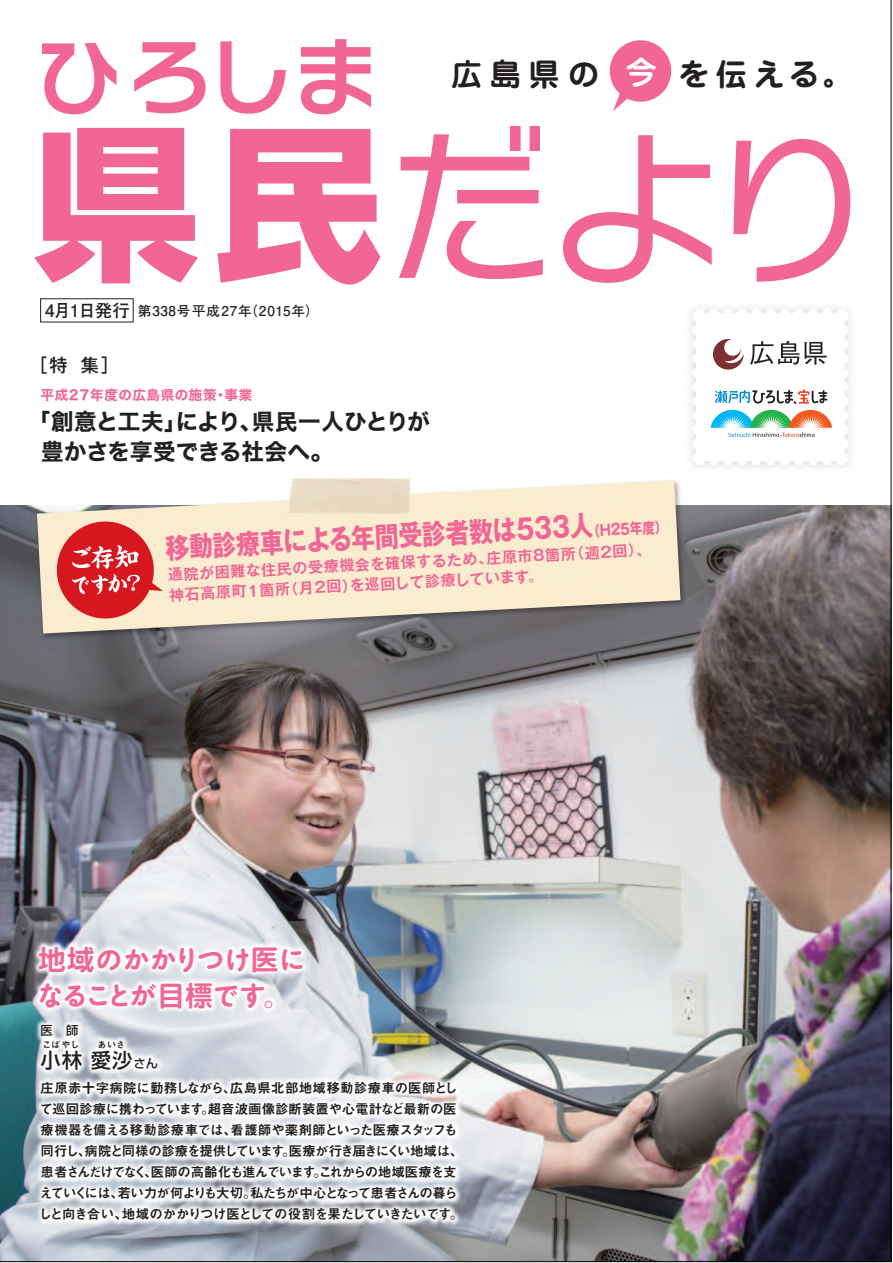
<style>
.page{position:relative;width:893px;height:1263px;background:#fff}
.page>*{position:absolute;margin:0;border:0;box-sizing:border-box;transform-origin:0 0}
.t1{font:167.1px "Typelabo N Std";color:#f16695}
.t2{font:800 167.1px "UD Shin Go Pro";color:#f16695}
.t3{font:700 83.55px "Typelabo N Std De";color:#f16695}
.t4{font:700 31.05px "Jun 501 Pro";letter-spacing:.225em;color:#231f20}
.t5{font:700 28.05px "Gothic MB101 Pro";color:#f16695;scale:.85 1}
.t6{font:700 27.3px/36px "Maru Anti Std De";letter-spacing:-.105em;color:#f16695}
.t7{font:22.5px/30px "Hira Kaku Std W7";letter-spacing:-.005em;color:#231f20}
.t8{font:500 20.4px "Shin Go Pro";color:#231f20}
.t9{font:500 18.15px "Gothic MB101 Pro";color:#231f20}
.t10{font:700 14.85px/20.2px "Gothic MB101 Pro De";color:#f16695}
.t11{font:13.5px/21px "Midashi Go Pro MB31";letter-spacing:-.05em;color:#231f20}
.t12{font:700 13.5px "Futo Go B101 Pro";letter-spacing:.05em;color:#231f20}
.t13{font:13.5px "Hira Kaku Std W7";letter-spacing:.05em;color:#f16695}
.t14{font:500 12.3px "Shin Go Pro";color:#231f20}
.t15{font:9px "Midashi Go Pro MB31";letter-spacing:.01em;color:#231f20}
.s1{font-size:17.4px}
.s2{color:#fff}
.s3{font-size:15px}
.s4{font-family:"Soft Go Std De"}
.s5{font-family:"Koz Go Pro";font-weight:400}
.s6{font-size:12.3px}
</style>
<div class="page">
<img style="left:0;top:0;width:891px;height:1262px">
<h2 class="t3" style="left:35px;top:13px;width:343px">ひろしま</h2>
<h1 class="t2" style="left:33px;top:67px;width:351px">県民</h1>
<p class="t12" style="left:45px;top:300px;width:275px"><span class="s1">4月1日発行</span> 第338号平成27年（2015年）</p>
<h3 class="t9" style="left:29px;top:350px;width:91px">［特 集］</h3>
<h3 class="t4" style="left:451px;top:49px;width:403px">広島県の <span class="s2">今</span> を伝える。</h3>
<h1 class="t1" style="left:388px;top:81px;width:486px">だより</h1>
<p class="t13" style="left:41px;top:385px;width:213px">平成27年度の広島県の施策・事業</p>
<h3 class="t7" style="left:41px;top:407px;width:391px;text-indent:-13px">「創意と工夫」により、県民一人ひとりが豊かさを享受できる社会へ。</h3>
<h3 class="t5" style="left:164px;top:525px;width:593px;rotate:-3deg">移動診療車による年間受診者数は533人<span class="s3">（H25年度）</span></h3>
<p class="t10" style="left:168px;top:563px;width:485px;rotate:-3deg">通院が困難な住民の受療機会を確保するため、庄原市8箇所（週2回）、神石高原町1箇所（月2回）を巡回して診療しています。</p>
<h3 class="t6" style="left:37px;top:938px;width:270px"><span class="s4">地域</span>のかかりつけ<span class="s4">医</span>になることが<span class="s4">目標</span>です<span class="s5">。</span></h3>
<p class="t14" style="left:40px;top:1020px;width:40px">医　師</p>
<h3 class="t8" style="left:40px;top:1043px;width:119px">小林 愛沙<span class="s6">さん</span></h3>
<p class="t15" style="left:42px;top:1037px;width:38px">こばやし</p>
<p class="t15" style="left:98px;top:1037px;width:29px">あいさ</p>
<p class="t11" style="left:39px;top:1076px;width:426px">庄原赤十字病院に勤務しながら、広島県北部地域移動診療車の医師として巡回診療に携わっています。超音波画像診断装置や心電計など最新の医療機器を備える移動診療車では、看護師や薬剤師といった医療スタッフも同行し、病院と同様の診療を提供しています。医療が行き届きにくい地域は、患者さんだけでなく、医師の高齢化も進んでいます。これからの地域医療を支えていくには、若い力が何よりも大切。私たちが中心となって患者さんの暮らしと向き合い、地域のかかりつけ医としての役割を果たしていきたいです。</p>
</div>
